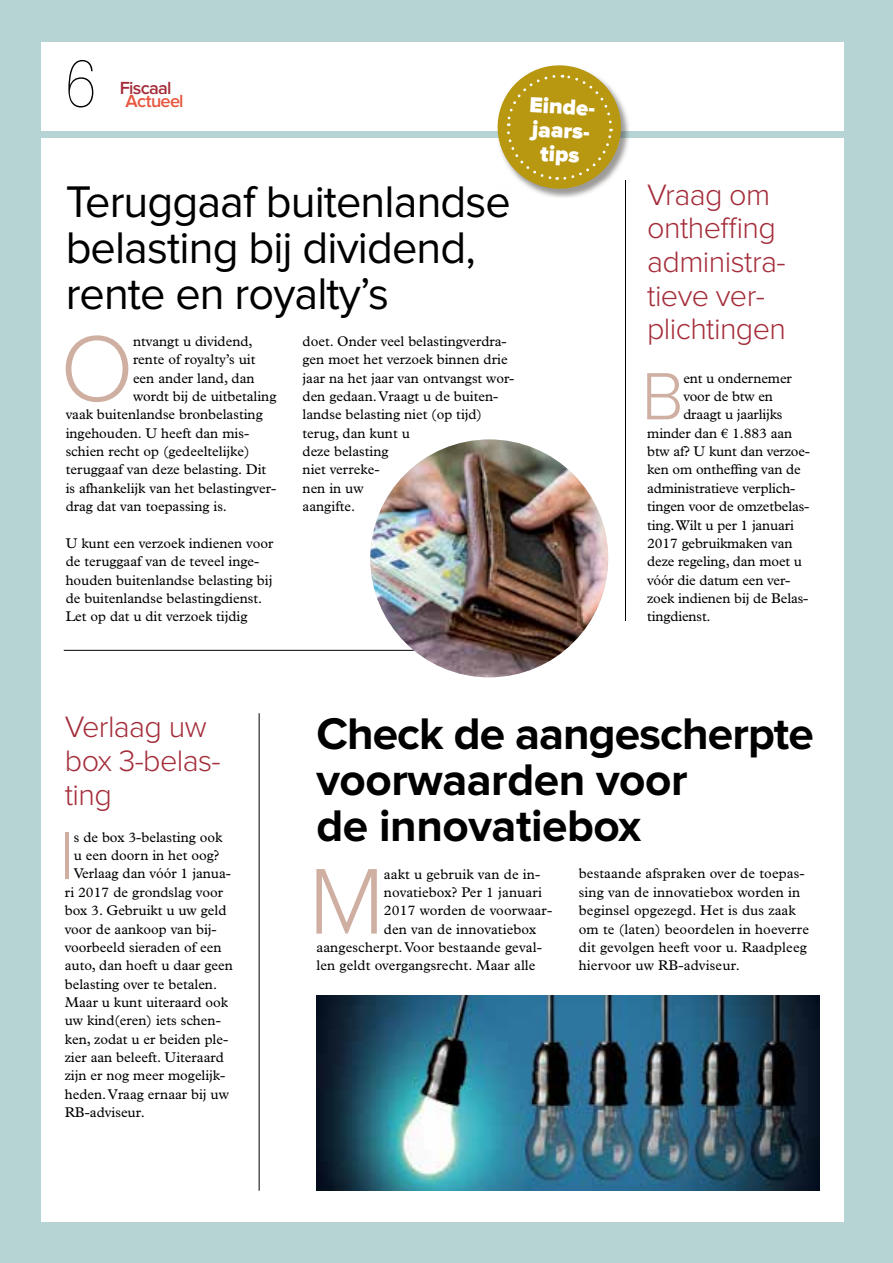
<style>
.page{position:relative;width:893px;height:1263px;background:#b7d4d4}
.page>*{position:absolute;margin:0;border:0;box-sizing:border-box;transform-origin:0 0}
.t1{font:300 96.75px "Proxima Nova";color:#cfafa1}
.t2{font:300 69.15px "Proxima Nova";color:#cfafa1}
.t3{font:100 64.2px "Glypha LT Std";color:#000}
.t4{font:45.9px/45.9px "Proxima Nova";letter-spacing:-.02em;color:#000}
.t5{font:700 45.9px/45.9px "Proxima Nova";letter-spacing:-.01em;color:#000}
.t6{font:300 30.6px/33.6px "Proxima Nova";letter-spacing:-.02em;color:#a42d3a}
.t7{font:900 22.5px/23.9px "Proxima Nova";color:#fff;text-align:center}
.t8{font:600 18.15px "Proxima Nova";letter-spacing:-.04em;color:#a42d3a}
.t9{font:600 18.15px "Proxima Nova";letter-spacing:-.035em;color:#e7563d}
.t10{font:14.1px/18.3px "Plantin Std";color:#000}
</style>
<div class="page">
<div style="left:41px;top:42px;width:802px;height:1179px;background:#fff"></div>
<div style="left:0;top:131px;width:893px;height:6px;background:#b7d4d4"></div>
<hr style="left:64px;top:650px;width:481px;height:1px;background:#000">
<hr style="left:625px;top:181px;width:1px;height:440px;background:#000">
<hr style="left:259px;top:713px;width:1px;height:478px;background:#000">
<img style="left:370px;top:439px;width:238px;height:238px;border-radius:119px">
<img style="left:316px;top:995px;width:504px;height:196px">
<img style="left:626px;top:131px;width:3px;height:6px">
<svg style="left:496px;top:65px;width:130px;height:133px"></svg>
<h3 class="t3" style="left:65px;top:47px;width:34px">6</h3>
<p class="t8" style="left:120px;top:79px;width:53px">Fiscaal</p>
<p class="t9" style="left:125px;top:93px;width:60px">Actueel</p>
<h3 class="t4" style="left:66px;top:181px;width:447px">Teruggaaf buitenlandse belasting bij dividend, rente en royalty’s</h3>
<h1 class="t1" style="left:60px;top:324px;width:75px">O</h1>
<p class="t10" style="left:133px;top:332px;width:121px">ntvangt u dividend,</p>
<p class="t10" style="left:303px;top:332px;width:213px">doet. Onder veel belastingverdra&shy;gen moet het verzoek binnen drie jaar na het jaar van ontvangst wor&shy;den gedaan. Vraagt u de buiten&shy;landse belasting niet (op tijd) terug, dan kunt u<br>deze belasting<br>niet verreke-<br>nen in uw<br>aangifte.</p>
<p class="t10" style="left:133px;top:350px;width:124px">rente of royalty’s uit</p>
<p class="t10" style="left:133px;top:369px;width:123px">een ander land, dan</p>
<p class="t10" style="left:133px;top:387px;width:145px">wordt bij de uitbetaling</p>
<p class="t10" style="left:66px;top:405px;width:199px">vaak buitenlandse bronbelasting</p>
<p class="t10" style="left:66px;top:424px;width:185px">ingehouden. U heeft dan mis-</p>
<p class="t10" style="left:66px;top:442px;width:185px">schien recht op (gedeeltelijke)</p>
<p class="t10" style="left:66px;top:461px;width:202px">teruggaaf van deze belasting. Dit</p>
<p class="t10" style="left:66px;top:479px;width:212px">is afhankelijk van het belastingver-</p>
<p class="t10" style="left:66px;top:497px;width:163px">drag dat van toepassing is.</p>
<p class="t10" style="left:66px;top:534px;width:209px">U kunt een verzoek indienen voor de teruggaaf van de teveel inge&shy;houden buitenlandse belasting bij de buitenlandse belastingdienst.<br>Let op dat u dit verzoek tijdig</p>
<h3 class="t7" style="left:530px;top:94px;width:72px;rotate:3deg">Einde&shy;jaars&shy;tips</h3>
<h3 class="t6" style="left:647px;top:179px;width:140px">Vraag om ontheffing administra&shy;tieve ver&shy;plichtingen</h3>
<h2 class="t2" style="left:641px;top:365px;width:44px">B</h2>
<p class="t10" style="left:683px;top:369px;width:110px">ent u ondernemer</p>
<p class="t10" style="left:683px;top:387px;width:91px">voor de btw en</p>
<p class="t10" style="left:683px;top:405px;width:101px">draagt u jaarlijks</p>
<p class="t10" style="left:647px;top:424px;width:146px">minder dan € 1.883 aan</p>
<p class="t10" style="left:647px;top:442px;width:164px">btw af? U kunt dan verzoe-</p>
<p class="t10" style="left:647px;top:461px;width:155px">ken om ontheffing van de</p>
<p class="t10" style="left:647px;top:479px;width:150px">administratieve verplich-</p>
<p class="t10" style="left:647px;top:497px;width:164px">tingen voor de omzetbelas-</p>
<p class="t10" style="left:647px;top:516px;width:148px">ting. Wilt u per 1 januari</p>
<p class="t10" style="left:647px;top:534px;width:147px">2017 gebruikmaken van</p>
<p class="t10" style="left:647px;top:552px;width:156px">deze regeling, dan moet u</p>
<p class="t10" style="left:647px;top:571px;width:145px">vóór die datum een ver-</p>
<p class="t10" style="left:647px;top:589px;width:163px">zoek indienen bij de Belas-</p>
<p class="t10" style="left:647px;top:607px;width:65px">tingdienst.</p>
<h3 class="t6" style="left:65px;top:712px;width:157px">Verlaag uw box 3-belas&shy;ting</h3>
<h2 class="t2" style="left:59px;top:824px;width:17px">I</h2>
<p class="t10" style="left:74px;top:828px;width:150px">s de box 3-belasting ook</p>
<p class="t10" style="left:74px;top:846px;width:147px">u een doorn in het oog?</p>
<p class="t10" style="left:74px;top:865px;width:159px">Verlaag dan vóór 1 janua-</p>
<p class="t10" style="left:65px;top:883px;width:160px">ri 2017 de grondslag voor</p>
<p class="t10" style="left:65px;top:901px;width:163px">box 3. Gebruikt u uw geld</p>
<p class="t10" style="left:65px;top:920px;width:153px">voor de aankoop van bij-</p>
<p class="t10" style="left:65px;top:938px;width:158px">voorbeeld sieraden of een</p>
<p class="t10" style="left:65px;top:956px;width:170px">auto, dan hoeft u daar geen</p>
<p class="t10" style="left:65px;top:975px;width:154px">belasting over te betalen.</p>
<p class="t10" style="left:65px;top:993px;width:165px">Maar u kunt uiteraard ook</p>
<p class="t10" style="left:65px;top:1011px;width:158px">uw kind(eren) iets schen-</p>
<p class="t10" style="left:65px;top:1030px;width:165px">ken, zodat u er beiden ple-</p>
<p class="t10" style="left:65px;top:1048px;width:161px">zier aan beleeft. Uiteraard</p>
<p class="t10" style="left:65px;top:1067px;width:162px">zijn er nog meer mogelijk-</p>
<p class="t10" style="left:65px;top:1085px;width:166px">heden. Vraag ernaar bij uw</p>
<p class="t10" style="left:65px;top:1103px;width:82px">RB-adviseur.</p>
<h3 class="t5" style="left:316px;top:713px;width:499px">Check de aangescherpte voorwaarden voor<br>de innovatiebox</h3>
<h1 class="t1" style="left:308px;top:857px;width:78px">M</h1>
<p class="t10" style="left:384px;top:865px;width:158px">aakt u gebruik van de in-</p>
<p class="t10" style="left:579px;top:865px;width:232px">bestaande afspraken over de toepas&shy;sing van de innovatiebox worden in beginsel opgezegd. Het is dus zaak om te (laten) beoordelen in hoeverre dit gevolgen heeft voor u. Raadpleeg hiervoor uw RB-adviseur.</p>
<p class="t10" style="left:384px;top:883px;width:160px">novatiebox? Per 1 januari</p>
<p class="t10" style="left:384px;top:901px;width:170px">2017 worden de voorwaar-</p>
<p class="t10" style="left:384px;top:920px;width:154px">den van de innovatiebox</p>
<p class="t10" style="left:316px;top:938px;width:227px">aangescherpt. Voor bestaande geval-</p>
<p class="t10" style="left:316px;top:956px;width:221px">len geldt overgangsrecht. Maar alle</p>
</div>
